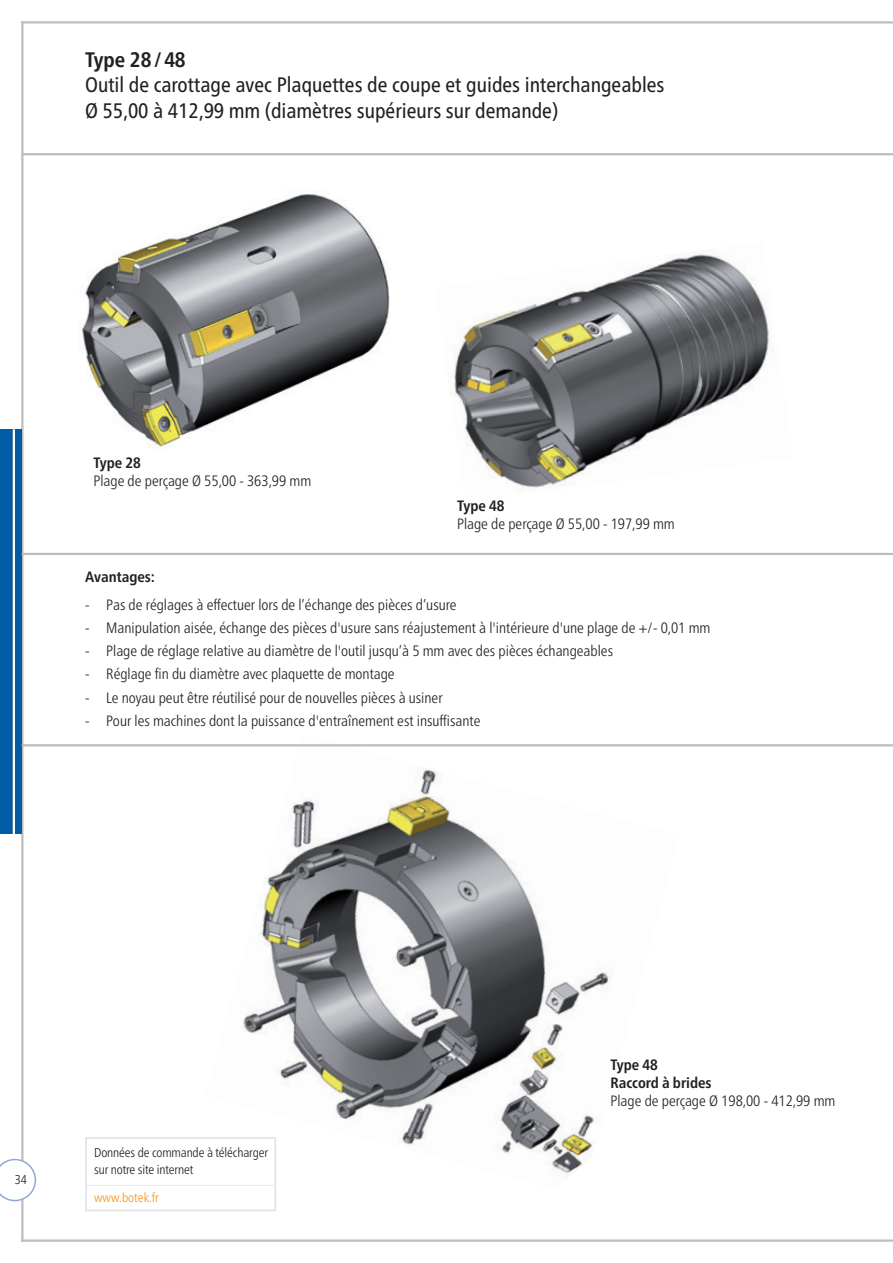
<style>
.page{position:relative;width:893px;height:1263px;background:#fff}
.page>*{position:absolute;margin:0;border:0;box-sizing:border-box;transform-origin:0 0}
.t1{font:condensed 21px/25.2px "Frutiger Neue LT Pro";color:#231f20}
.t2{font:700 condensed 21px "Frutiger Neue LT Pro";color:#231f20}
.t3{font:300 condensed 15px "Frutiger Neue LT Pro";color:#231f20}
.t4{font:700 condensed 15px/18px "Frutiger Neue LT Pro";color:#231f20}
.t5{font:300 condensed 12.9px/16.8px "Frutiger Neue LT Pro";letter-spacing:-.01em;color:#231f20}
.t6{font:300 condensed 12.9px "Frutiger Neue LT Pro";color:#f7931d}
.t7{font:300 condensed 12.75px "Frutiger Neue LT Pro";color:#231f20}
</style>
<div class="page">
<hr style="left:21px;top:21px;width:3px;height:1221px;background:#bcbdc0">
<hr style="left:21px;top:21px;width:872px;height:3px;background:#bcbdc0">
<hr style="left:21px;top:1239px;width:872px;height:3px;background:#bcbdc0">
<hr style="left:22px;top:153px;width:871px;height:2px;background:#bcbdc0">
<svg style="left:0;top:1159px;width:36px;height:42px"></svg>
<div style="left:0;top:429px;width:21px;height:405px;background:#015ca3"></div>
<hr style="left:13px;top:429px;width:2px;height:405px;background:#fff">
<hr style="left:22px;top:553px;width:871px;height:2px;background:#bcbdc0">
<img style="left:79px;top:194px;width:311px;height:255px">
<img style="left:205px;top:746px;width:474px;height:431px">
<img style="left:454px;top:254px;width:315px;height:235px">
<hr style="left:22px;top:744px;width:871px;height:2px;background:#bcbdc0">
<div style="left:85px;top:1137px;width:191px;height:74px;border:2px solid #e6e7e9"></div>
<hr style="left:86px;top:1185px;width:190px;height:1px;background:#e6e7e9">
<h1 class="t2" style="left:85px;top:48px;width:102px">Type 28/48</h1>
<h1 class="t1" style="left:85px;top:72px;width:581px">Outil de carottage avec Plaquettes de coupe et guides interchangeables<br>Ø 55,00 à 412,99 mm (diamètres supérieurs sur demande)</h1>
<p class="t4" style="left:94px;top:453px;width:49px">Type 28</p>
<p class="t3" style="left:94px;top:472px;width:219px">Plage de perçage Ø 55,00 - 363,99 mm</p>
<p class="t4" style="left:457px;top:496px;width:49px">Type 48</p>
<p class="t3" style="left:457px;top:514px;width:219px">Plage de perçage Ø 55,00 - 197,99 mm</p>
<p class="t4" style="left:85px;top:568px;width:72px">Avantages:</p>
<p class="t3" style="left:85px;top:595px;width:373px">- Pas de réglages à effectuer lors de l’échange des pièces d’usure</p>
<p class="t3" style="left:85px;top:619px;width:627px">- Manipulation aisée, échange des pièces d'usure sans réajustement à l'intérieure d'une plage de +/- 0,01 mm</p>
<p class="t3" style="left:85px;top:642px;width:530px">- Plage de réglage relative au diamètre de l'outil jusqu’à 5 mm avec des pièces échangeables</p>
<p class="t3" style="left:85px;top:665px;width:311px">- Réglage fin du diamètre avec plaquette de montage</p>
<p class="t3" style="left:85px;top:689px;width:359px">- Le noyau peut être réutilisé pour de nouvelles pièces à usiner</p>
<p class="t3" style="left:85px;top:712px;width:397px">- Pour les machines dont la puissance d'entraînement est insuffisante</p>
<p class="t7" style="left:15px;top:1171px;width:14px">34</p>
<p class="t5" style="left:94px;top:1144px;width:175px">Données de commande à télécharger sur notre site internet</p>
<p class="t6" style="left:94px;top:1189px;width:66px">www.botek.fr</p>
<p class="t4" style="left:611px;top:1056px;width:103px">Type 48<br>Raccord à brides</p>
<p class="t3" style="left:611px;top:1092px;width:226px">Plage de perçage Ø 198,00 - 412,99 mm</p>
</div>
